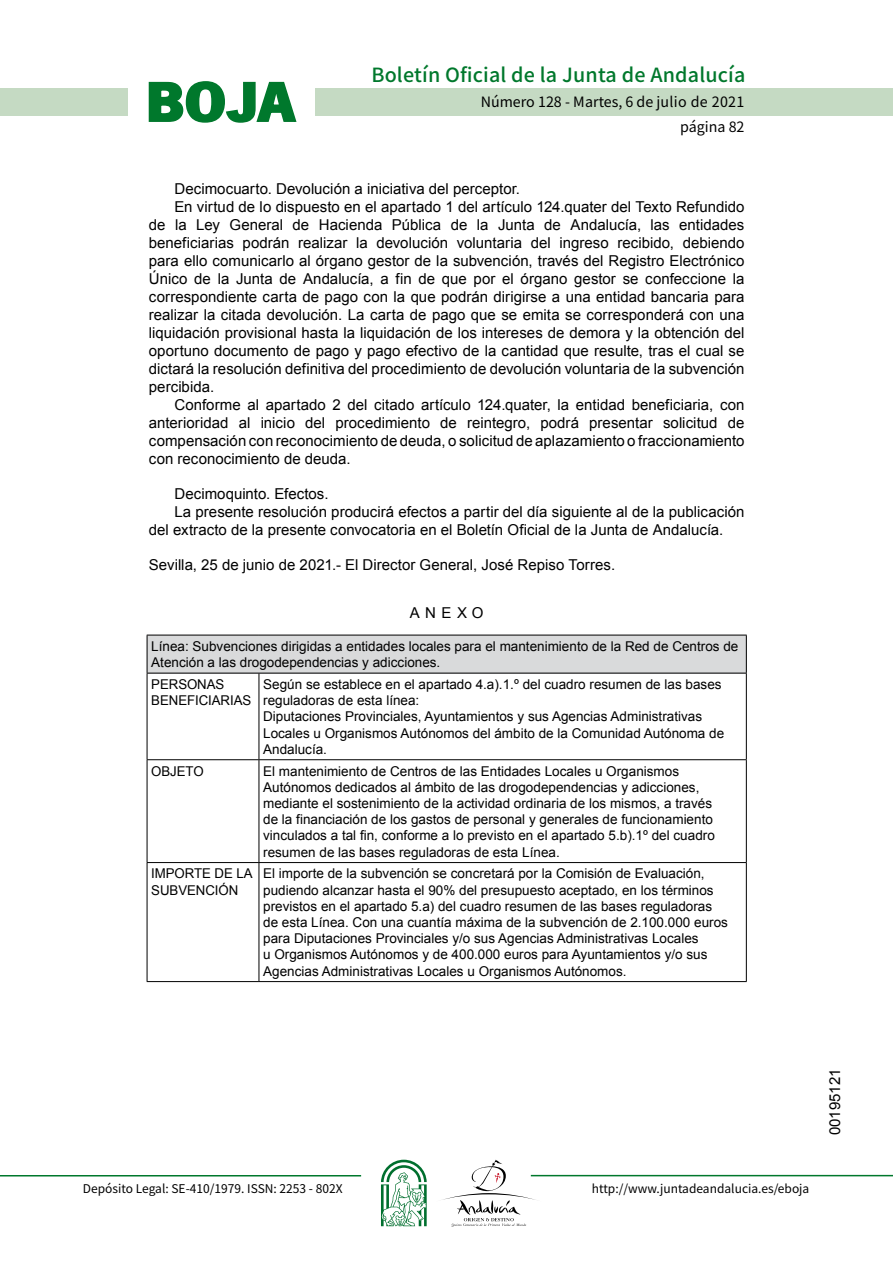
<style>
.page{position:relative;width:893px;height:1263px;background:#fff}
.page>*{position:absolute;margin:0;border:0;box-sizing:border-box;transform-origin:0 0}
.t1{font:700 57.75px "News Got T";color:#00782c;scale:1.14 1}
.t2{font:500 19.5px "Noto Sans HK";letter-spacing:.01em;color:#00782c}
.t3{font:15px "Arial";color:#000}
.t4{font:14.25px/24.5px "Noto Sans HK";color:#000;text-align:right}
.t5{font:13.5px/16.2px "Arial";color:#000}
.t6{font:12px "Noto Sans HK";color:#000}
</style>
<div class="page">
<div style="left:315px;top:88px;width:577px;height:28px;background:#c5dac3"></div>
<div style="left:0;top:88px;width:128px;height:28px;background:#c5dac3"></div>
<hr style="left:0;top:1175px;width:361px;height:2px;background:#00782c">
<hr style="left:531px;top:1175px;width:361px;height:1px;background:#00782c">
<svg style="left:148px;top:81px;width:149px;height:42px"></svg>
<svg style="left:442px;top:1160px;width:100px;height:67px"></svg>
<svg style="left:381px;top:1160px;width:45px;height:66px"></svg>
<div style="left:147px;top:635px;width:599px;height:38px;background:#d9dadb"></div>
<hr style="left:147px;top:635px;width:112px;height:1px;background:#000">
<hr style="left:147px;top:635px;width:1px;height:38px;background:#000">
<hr style="left:259px;top:635px;width:487px;height:1px;background:#000">
<hr style="left:746px;top:635px;width:1px;height:38px;background:#000">
<hr style="left:147px;top:673px;width:112px;height:1px;background:#000">
<hr style="left:147px;top:673px;width:1px;height:86px;background:#000">
<hr style="left:259px;top:673px;width:487px;height:1px;background:#000">
<hr style="left:258px;top:673px;width:1px;height:86px;background:#000">
<hr style="left:746px;top:673px;width:1px;height:86px;background:#000">
<hr style="left:147px;top:759px;width:112px;height:1px;background:#000">
<hr style="left:147px;top:760px;width:1px;height:102px;background:#000">
<hr style="left:259px;top:759px;width:487px;height:1px;background:#000">
<hr style="left:258px;top:760px;width:1px;height:102px;background:#000">
<hr style="left:746px;top:760px;width:1px;height:102px;background:#000">
<hr style="left:147px;top:862px;width:112px;height:1px;background:#000">
<hr style="left:147px;top:863px;width:1px;height:118px;background:#000">
<hr style="left:259px;top:862px;width:487px;height:1px;background:#000">
<hr style="left:258px;top:863px;width:1px;height:118px;background:#000">
<hr style="left:746px;top:863px;width:1px;height:118px;background:#000">
<hr style="left:147px;top:981px;width:112px;height:1px;background:#000">
<hr style="left:259px;top:981px;width:487px;height:1px;background:#000">
<h1 class="t1" style="left:145px;top:68px;width:133px">BOJA</h1>
<h2 class="t2" style="left:371px;top:64px;width:375px">Boletín Oficial de la Junta de Andalucía</h2>
<p class="t4" style="left:481px;top:90px;width:265px">Número 128 - Martes, 6 de julio de 2021 página 82</p>
<p class="t3" style="left:174px;top:179px;width:347px">Decimocuarto. Devolución a iniciativa del perceptor.</p>
<p class="t3" style="left:174px;top:197px;width:571px">En virtud de lo dispuesto en el apartado 1 del artículo 124.quater del Texto Refundido</p>
<p class="t3" style="left:149px;top:215px;width:597px">de la Ley General de Hacienda Pública de la Junta de Andalucía, las entidades</p>
<p class="t3" style="left:149px;top:233px;width:597px">beneficiarias podrán realizar la devolución voluntaria del ingreso recibido, debiendo</p>
<p class="t3" style="left:149px;top:251px;width:597px">para ello comunicarlo al órgano gestor de la subvención, través del Registro Electrónico</p>
<p class="t3" style="left:149px;top:269px;width:597px">Único de la Junta de Andalucía, a fin de que por el órgano gestor se confeccione la</p>
<p class="t3" style="left:149px;top:287px;width:597px">correspondiente carta de pago con la que podrán dirigirse a una entidad bancaria para</p>
<p class="t3" style="left:149px;top:305px;width:597px">realizar la citada devolución. La carta de pago que se emita se corresponderá con una</p>
<p class="t3" style="left:149px;top:323px;width:597px">liquidación provisional hasta la liquidación de los intereses de demora y la obtención del</p>
<p class="t3" style="left:149px;top:341px;width:597px">oportuno documento de pago y pago efectivo de la cantidad que resulte, tras el cual se</p>
<p class="t3" style="left:149px;top:359px;width:597px">dictará la resolución definitiva del procedimiento de devolución voluntaria de la subvención</p>
<p class="t3" style="left:149px;top:377px;width:67px">percibida.</p>
<p class="t3" style="left:174px;top:395px;width:571px">Conforme al apartado 2 del citado artículo 124.quater, la entidad beneficiaria, con</p>
<p class="t3" style="left:149px;top:413px;width:597px">anterioridad al inicio del procedimiento de reintegro, podrá presentar solicitud de</p>
<p class="t3" style="left:149px;top:431px;width:597px">compensación con reconocimiento de deuda, o solicitud de aplazamiento o fraccionamiento</p>
<p class="t3" style="left:149px;top:449px;width:203px">con reconocimiento de deuda.</p>
<p class="t3" style="left:174px;top:484px;width:156px">Decimoquinto. Efectos.</p>
<p class="t3" style="left:174px;top:502px;width:571px">La presente resolución producirá efectos a partir del día siguiente al de la publicación</p>
<p class="t3" style="left:149px;top:520px;width:576px">del extracto de la presente convocatoria en el Boletín Oficial de la Junta de Andalucía.</p>
<p class="t3" style="left:149px;top:555px;width:468px">Sevilla, 25 de junio de 2021.- El Director General, José Repiso Torres.</p>
<p class="t3" style="left:410px;top:603px;width:75px">ANEXO</p>
<p class="t5" style="left:151px;top:638px;width:588px">Línea: Subvenciones dirigidas a entidades locales para el mantenimiento de la Red de Centros de<br>Atención a las drogodependencias y adicciones.</p>
<p class="t5" style="left:151px;top:676px;width:101px">PERSONAS<br>BENEFICIARIAS</p>
<p class="t5" style="left:263px;top:676px;width:462px">Según se establece en el apartado 4.a).1.º del cuadro resumen de las bases reguladoras de esta línea:<br>Diputaciones Provinciales, Ayuntamientos y sus Agencias Administrativas Locales u Organismos Autónomos del ámbito de la Comunidad Autónoma de Andalucía.</p>
<p class="t5" style="left:151px;top:763px;width:54px">OBJETO</p>
<p class="t5" style="left:263px;top:763px;width:453px">El mantenimiento de Centros de las Entidades Locales u Organismos Autónomos dedicados al ámbito de las drogodependencias y adicciones, mediante el sostenimiento de la actividad ordinaria de los mismos, a través de la financiación de los gastos de personal y generales de funcionamiento vinculados a tal fin, conforme a lo previsto en el apartado 5.b).1º del cuadro resumen de las bases reguladoras de esta Línea.</p>
<p class="t5" style="left:151px;top:866px;width:103px">IMPORTE DE LA<br>SUBVENCIÓN</p>
<p class="t5" style="left:263px;top:866px;width:466px">El importe de la subvención se concretará por la Comisión de Evaluación, pudiendo alcanzar hasta el 90% del presupuesto aceptado, en los términos previstos en el apartado 5.a) del cuadro resumen de las bases reguladoras de esta Línea. Con una cuantía máxima de la subvención de 2.100.000 euros para Diputaciones Provinciales y/o sus Agencias Administrativas Locales<br>u Organismos Autónomos y de 400.000 euros para Ayuntamientos y/o sus Agencias Administrativas Locales u Organismos Autónomos.</p>
<p class="t6" style="left:83px;top:1181px;width:261px">Depósito Legal: SE-410/1979. ISSN: 2253 - 802X</p>
<p class="t6" style="left:592px;top:1181px;width:219px">http://www.juntadeandalucia.es/eboja</p>
<p class="t3" style="left:825px;top:1135px;width:68px;rotate:-90deg">00195121</p>
</div>
